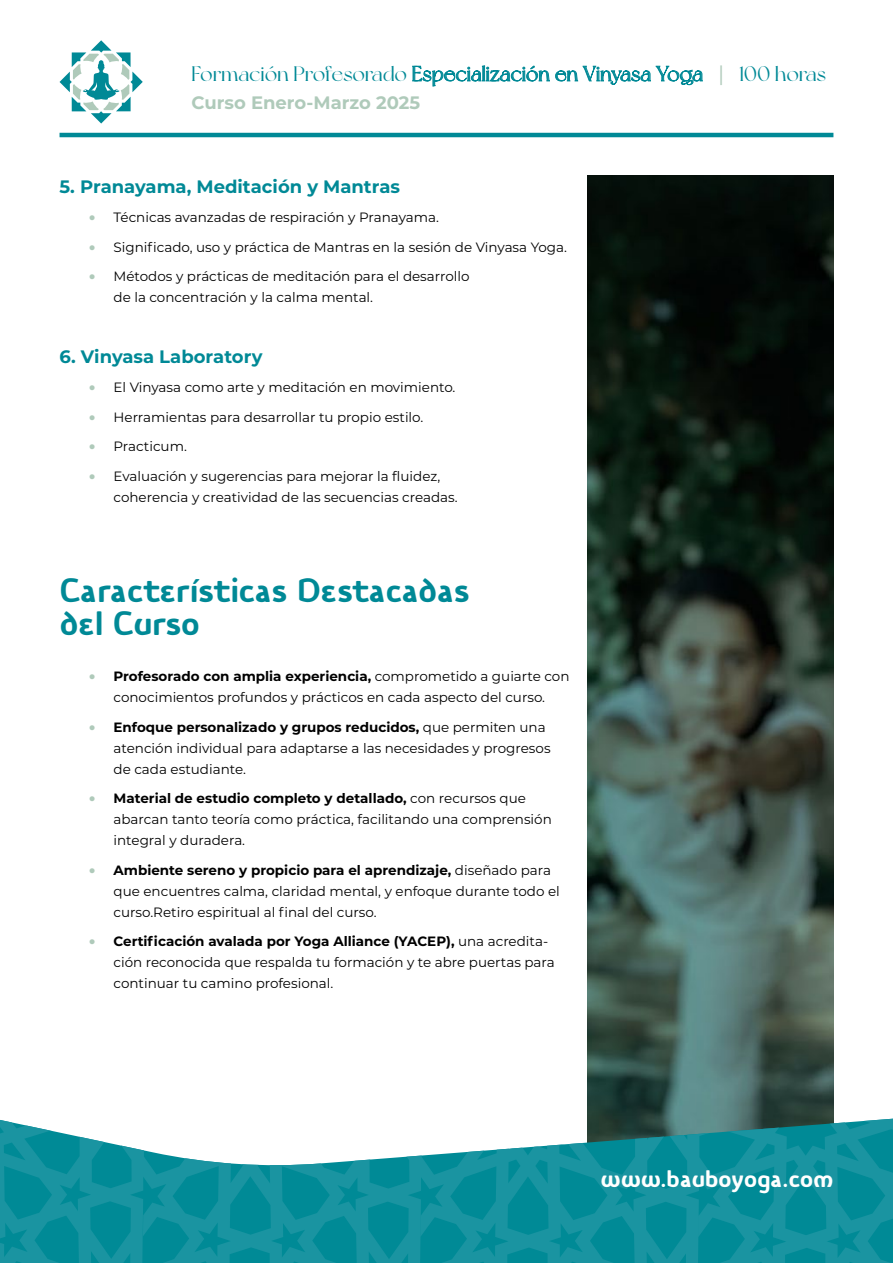
<style>
.page{position:relative;width:893px;height:1263px;background:#fff}
.page>*{position:absolute;margin:0;border:0;box-sizing:border-box;transform-origin:0 0}
.t1{font:700 36px/33px "Vulgat";letter-spacing:-.015em;color:#008996}
.t2{font:700 25.5px "Vulgat";letter-spacing:-.015em;color:#fff}
.t3{font:21px "New York";color:#008996}
.t4{font:700 18px "Montserrat";color:#008996}
.t5{font:700 18px "Montserrat";color:#afcaba}
.t6{font:13.5px/21px "Montserrat";color:#000}
.s1{font-family:"Montserrat Alternates";color:#afcaba}
.s2{font-weight:900;font-size:15px;color:#afcaba}
.s3{font-weight:700}
</style>
<div class="page">
<hr style="left:60px;top:133px;width:773px;height:4px;background:#008996">
<svg style="left:60px;top:40px;width:83px;height:84px"></svg>
<img style="left:587px;top:175px;width:246px;height:943px">
<svg style="left:0;top:1118px;width:893px;height:145px;background:#339ea8"></svg>
<h3 class="t3" style="left:192px;top:61px;width:636px">Formación Profesorado Especialización en Vinyasa Yoga <span class="s1">|</span> 100 horas</h3>
<h3 class="t5" style="left:192px;top:90px;width:230px">Curso Enero-Marzo 2025</h3>
<h3 class="t4" style="left:60px;top:173px;width:342px">5. Pranayama, Meditación y Mantras</h3>
<p class="t6" style="left:89px;top:207px;width:351px"><span class="s2">•</span> Técnicas avanzadas de respiración y Pranayama.</p>
<p class="t6" style="left:89px;top:236px;width:479px"><span class="s2">•</span> Significado, uso y práctica de Mantras en la sesión de Vinyasa Yoga.</p>
<p class="t6" style="left:114px;top:266px;width:358px;text-indent:-24px"><span class="s2">•</span> Métodos y prácticas de meditación para el desarrollo de la concentración y la calma mental.</p>
<h3 class="t4" style="left:60px;top:343px;width:204px">6. Vinyasa Laboratory</h3>
<p class="t6" style="left:89px;top:376px;width:368px"><span class="s2">•</span> El Vinyasa como arte y meditación en movimiento.</p>
<p class="t6" style="left:89px;top:406px;width:336px"><span class="s2">•</span> Herramientas para desarrollar tu propio estilo.</p>
<p class="t6" style="left:89px;top:435px;width:99px"><span class="s2">•</span> Practicum.</p>
<p class="t6" style="left:114px;top:465px;width:346px;text-indent:-24px"><span class="s2">•</span> Evaluación y sugerencias para mejorar la fluidez, coherencia y creatividad de las secuencias creadas.</p>
<h1 class="t1" style="left:60px;top:574px;width:412px">Características Destacadas del Curso</h1>
<p class="t6" style="left:89px;top:665px;width:482px;text-align:center"><span class="s2">•</span> <span class="s3">Profesorado con amplia experiencia,</span> comprometido a guiarte con conocimientos profundos y prácticos en cada aspecto del curso.</p>
<p class="t6" style="left:114px;top:716px;width:439px;text-indent:-24px"><span class="s2">•</span> <span class="s3">Enfoque personalizado y grupos reducidos,</span> que permiten una atención individual para adaptarse a las necesidades y progresos de cada estudiante.</p>
<p class="t6" style="left:114px;top:787px;width:440px;text-indent:-24px"><span class="s2">•</span> <span class="s3">Material de estudio completo y detallado,</span> con recursos que abarcan tanto teoría como práctica, facilitando una comprensión integral y duradera.</p>
<p class="t6" style="left:114px;top:859px;width:448px;text-indent:-24px"><span class="s2">•</span> <span class="s3">Ambiente sereno y propicio para el aprendizaje,</span> diseñado para que encuentres calma, claridad mental, y enfoque durante todo el curso.Retiro espiritual al final del curso.</p>
<p class="t6" style="left:114px;top:930px;width:443px;text-indent:-24px"><span class="s2">•</span> <span class="s3">Certificación avalada por Yoga Alliance (YACEP),</span> una acredita&shy;ción reconocida que respalda tu formación y te abre puertas para continuar tu camino profesional.</p>
<h2 class="t2" style="left:601px;top:1164px;width:234px">www.bauboyoga.com</h2>
</div>
